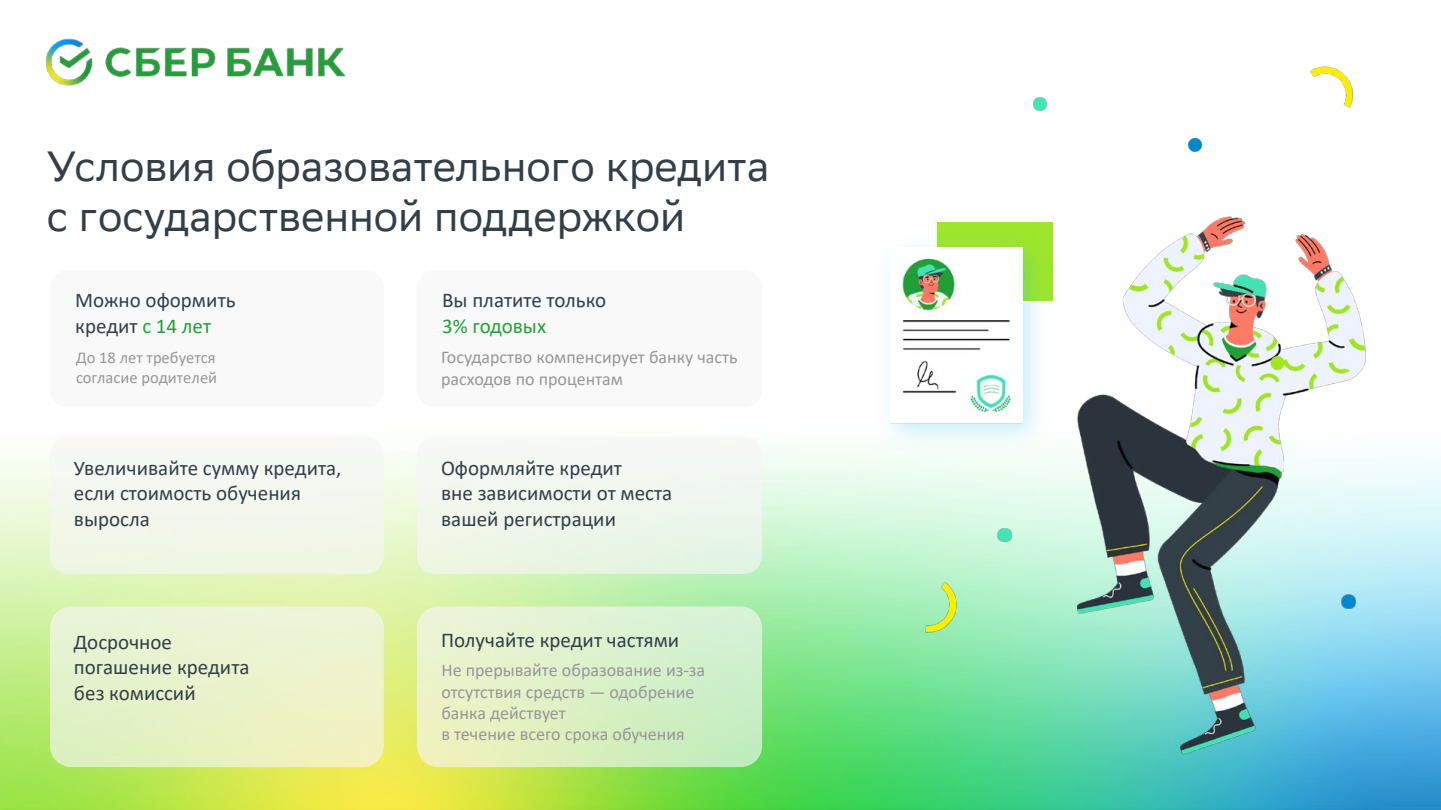
<style>
.page{position:relative;width:1441px;height:810px;background:#fff}
.page>*{position:absolute;margin:0;border:0;box-sizing:border-box;transform-origin:0 0}
.t1{font:42px/50.8px "SB Sans Display";color:#333f48}
.t2{font:21px/25.5px "Calibri";color:#333f48}
.t3{font:21px "Calibri";letter-spacing:-.005em;color:#21a138}
.t4{font:18px/21.5px "Calibri";color:#979797}
.t5{font:16.5px/19.5px "Calibri";color:#979797}
.s1{color:#21a138}
</style>
<div class="page">
<img style="left:0;top:97px;width:1440px;height:713px">
<div style="left:50px;top:436px;width:334px;height:138px;background:#f3f7ee;border-radius:18px"></div>
<div style="left:50px;top:270px;width:334px;height:137px;background:#f6f6f6;border-radius:18px"></div>
<div style="left:50px;top:606px;width:334px;height:161px;background:#f6f6f6;border-radius:21px;opacity:.65"></div>
<div style="left:417px;top:270px;width:345px;height:137px;background:#f6f6f6;border-radius:18px"></div>
<div style="left:417px;top:436px;width:345px;height:138px;background:#f0f7ed;border-radius:18px"></div>
<div style="left:417px;top:606px;width:345px;height:161px;background:#f6f6f6;border-radius:21px;opacity:.65"></div>
<img style="left:45px;top:38px;width:301px;height:48px">
<svg style="left:1033px;top:98px;width:13px;height:13px"></svg>
<img style="left:1308px;top:66px;width:54px;height:45px">
<svg style="left:1188px;top:138px;width:13px;height:13px"></svg>
<div style="left:937px;top:222px;width:115px;height:79px;background:#9ee62b"></div>
<img style="left:868px;top:225px;width:189px;height:234px">
<img style="left:890px;top:247px;width:131px;height:177px">
<img style="left:1062px;top:202px;width:318px;height:565px">
<svg style="left:1341px;top:595px;width:13px;height:13px"></svg>
<img style="left:997px;top:528px;width:14px;height:14px">
<img style="left:919px;top:581px;width:45px;height:58px">
<h1 class="t1" style="left:47px;top:142px;width:723px">Условия образовательного кредита с государственной поддержкой</h1>
<p class="t2" style="left:75px;top:287px;width:162px">Можно оформить кредит <span class="s1">с 14 лет</span></p>
<p class="t5" style="left:76px;top:348px;width:143px">До 18 лет требуется согласие родителей</p>
<p class="t2" style="left:74px;top:455px;width:269px">Увеличивайте сумму кредита, если стоимость обучения выросла</p>
<p class="t2" style="left:74px;top:628px;width:177px">Досрочное погашение кредита без комиссий</p>
<p class="t2" style="left:442px;top:287px;width:166px">Вы платите только</p>
<p class="t3" style="left:442px;top:311px;width:105px">3% годовых</p>
<p class="t4" style="left:441px;top:345px;width:298px;line-height:22.4px">Государство компенсирует банку часть расходов по процентам</p>
<p class="t2" style="left:441px;top:455px;width:232px">Оформляйте кредит<br>вне зависимости от места вашей регистрации</p>
<p class="t2" style="left:441px;top:627px;width:240px">Получайте кредит частями</p>
<p class="t4" style="left:441px;top:659px;width:265px">Не прерывайте образование из-за отсутствия средств — одобрение банка действует<br>в течение всего срока обучения</p>
</div>
